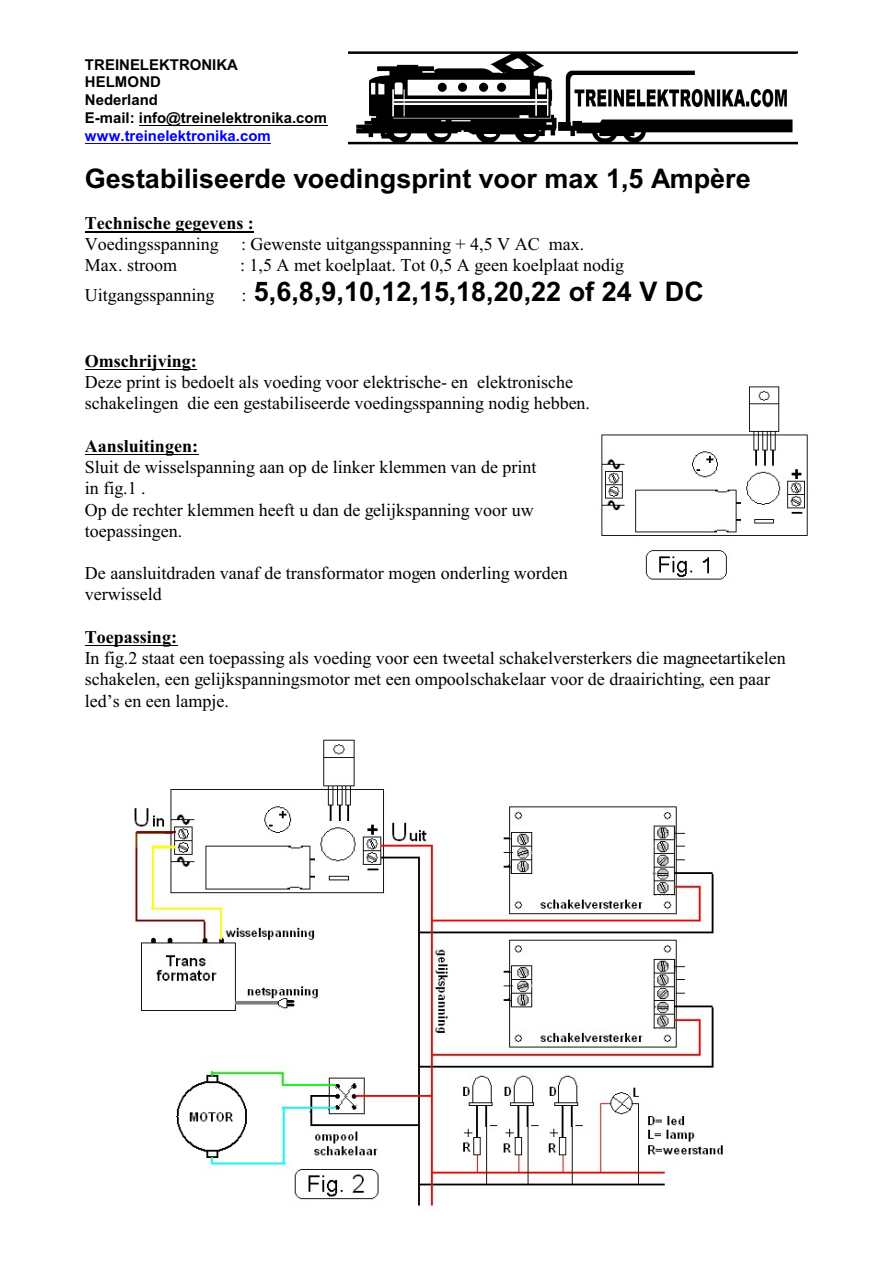
<style>
.page{position:relative;width:893px;height:1263px;background:#fff}
.page>*{position:absolute;margin:0;border:0;box-sizing:border-box;transform-origin:0 0}
.t1{font:700 27px "Arial";color:#000}
.t2{font:18px/21.3px "Times New Roman";color:#000}
.t3{font:700 18px "Times New Roman";color:#000}
.t4{font:700 15px/17.9px "Arial";color:#000}
.t5{font:700 15px "Arial";color:#00f}
.s1{font-family:"Times New Roman";font-weight:400;font-size:18px}
</style>
<div class="page">
<img style="left:348px;top:51px;width:449px;height:94px">
<img style="left:601px;top:386px;width:207px;height:194px">
<img style="left:134px;top:739px;width:589px;height:468px">
<hr style="left:139px;top:125px;width:188px;height:1px;background:#000">
<hr style="left:85px;top:143px;width:186px;height:1px;background:#00f">
<hr style="left:85px;top:231px;width:169px;height:2px;background:#000">
<hr style="left:85px;top:369px;width:112px;height:1px;background:#000">
<hr style="left:85px;top:454px;width:113px;height:1px;background:#000">
<hr style="left:85px;top:645px;width:92px;height:1px;background:#000">
<p class="t4" style="left:85px;top:57px;width:244px">TREINELEKTRONIKA<br>HELMOND<br>Nederland<br>E-mail: info@treinelektronika.com</p>
<p class="t5" style="left:85px;top:130px;width:187px">www.treinelektronika.com</p>
<h1 class="t1" style="left:85px;top:168px;width:667px">Gestabiliseerde voedingsprint voor max 1,5 Ampère</h1>
<p class="t3" style="left:85px;top:217px;width:170px">Technische gegevens :</p>
<p class="t2" style="left:85px;top:235px;width:501px">Voedingsspanning : Gewenste uitgangsspanning + 4,5 V AC max.<br>Max. stroom</p>
<p class="t2" style="left:240px;top:256px;width:386px">: 1,5 A met koelplaat. Tot 0,5 A geen koelplaat nodig</p>
<p class="t2" style="left:85px;top:286px;width:131px">Uitgangsspanning</p>
<h1 class="t1" style="left:241px;top:282px;width:464px"><span class="s1">:</span> 5,6,8,9,10,12,15,18,20,22 of 24 V DC</h1>
<p class="t3" style="left:85px;top:355px;width:113px">Omschrijving:</p>
<p class="t2" style="left:85px;top:373px;width:507px">Deze print is bedoelt als voeding voor elektrische- en elektronische schakelingen die een gestabiliseerde voedingsspanning nodig hebben.</p>
<p class="t3" style="left:85px;top:440px;width:115px">Aansluitingen:</p>
<p class="t2" style="left:85px;top:458px;width:453px">Sluit de wisselspanning aan op de linker klemmen van de print in fig.1 .<br>Op de rechter klemmen heeft u dan de gelijkspanning voor uw toepassingen.</p>
<p class="t2" style="left:85px;top:564px;width:484px">De aansluitdraden vanaf de transformator mogen onderling worden verwisseld</p>
<p class="t3" style="left:85px;top:631px;width:94px">Toepassing:</p>
<p class="t2" style="left:85px;top:649px;width:702px">In fig.2 staat een toepassing als voeding voor een tweetal schakelversterkers die magneetartikelen schakelen, een gelijkspanningsmotor met een ompoolschakelaar voor de draairichting, een paar led’s en een lampje.</p>
</div>
